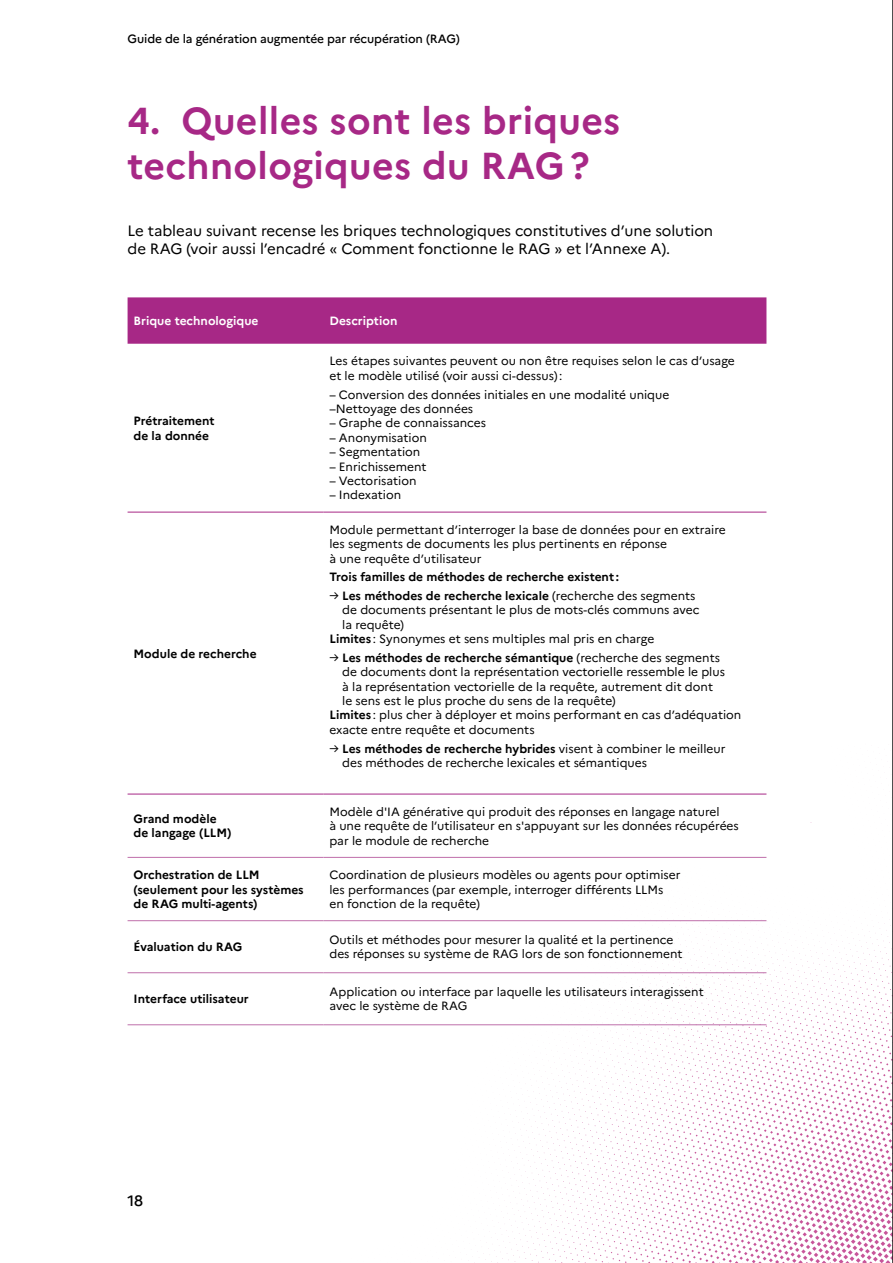
<style>
.page{position:relative;width:893px;height:1263px;background:#fff}
.page>*{position:absolute;margin:0;border:0;box-sizing:border-box;transform-origin:0 0}
.h1-titre-page{font:700 37.5px/45px "Marianne";letter-spacing:.01em;color:#a72886}
.p-texte-courant{font:15px/18px "Marianne";letter-spacing:-.005em;color:#000}
.t1{font:500 15px "Marianne";color:#000}
.t2{font:12px/14.4px "Marianne";color:#000}
.t3{font:700 12px/14.4px "Marianne";color:#000}
.t4{font:500 12px "Marianne";letter-spacing:-.01em;color:#000}
.t5{font:700 12px "Marianne";color:#fff}
.s1{font-weight:700}
</style>
<div class="page">
<svg style="left:334px;top:793px;width:558px;height:470px"></svg>
<hr style="left:892px;top:0;width:1px;height:1263px;background:#000">
<div style="left:128px;top:297px;width:638px;height:47px;background:#a72886"></div>
<hr style="left:128px;top:512px;width:195px;height:1px;background:#a72886">
<hr style="left:323px;top:512px;width:443px;height:1px;background:#a72886">
<hr style="left:128px;top:794px;width:195px;height:1px;background:#a72886">
<hr style="left:128px;top:857px;width:195px;height:1px;background:#bf6faa">
<hr style="left:128px;top:920px;width:195px;height:1px;background:#bf6faa">
<hr style="left:128px;top:972px;width:195px;height:1px;background:#bf6faa">
<hr style="left:128px;top:1024px;width:195px;height:1px;background:#bf6faa">
<hr style="left:323px;top:794px;width:443px;height:1px;background:#a72886">
<hr style="left:323px;top:857px;width:443px;height:1px;background:#bf6faa">
<hr style="left:323px;top:920px;width:443px;height:1px;background:#bf6faa">
<hr style="left:323px;top:972px;width:443px;height:1px;background:#bf6faa">
<hr style="left:323px;top:1024px;width:443px;height:1px;background:#bf6faa">
<p class="t4" style="left:128px;top:32px;width:334px">Guide de la génération augmentée par récupération (RAG)</p>
<p class="h1-titre-page" style="left:128px;top:99px;width:494px">4. Quelles sont les briques technologiques du RAG?</p>
<p class="p-texte-courant" style="left:128px;top:221px;width:587px">Le tableau suivant recense les briques technologiques constitutives d’une solution de RAG (voir aussi l’encadré « Comment fonctionne le RAG » et l’Annexe A).</p>
<p class="t5" style="left:134px;top:313px;width:126px">Brique technologique</p>
<p class="t5" style="left:329px;top:313px;width:69px">Description</p>
<p class="t3" style="left:134px;top:414px;width:83px">Prétraitement de la donnée</p>
<p class="t3" style="left:134px;top:646px;width:125px">Module de recherche</p>
<p class="t2" style="left:329px;top:354px;width:407px">Les étapes suivantes peuvent ou non être requises selon le cas d’usage et le modèle utilisé (voir aussi ci-dessus):</p>
<p class="t2" style="left:329px;top:387px;width:341px">– Conversion des données initiales en une modalité unique</p>
<p class="t2" style="left:329px;top:401px;width:145px">–Nettoyage des données</p>
<p class="t2" style="left:329px;top:416px;width:158px">– Graphe de connaissances</p>
<p class="t2" style="left:329px;top:430px;width:99px">– Anonymisation</p>
<p class="t2" style="left:329px;top:445px;width:92px">– Segmentation</p>
<p class="t2" style="left:329px;top:459px;width:99px">– Enrichissement</p>
<p class="t2" style="left:329px;top:473px;width:89px">– Vectorisation</p>
<p class="t2" style="left:329px;top:488px;width:73px">– Indexation</p>
<p class="t2" style="left:329px;top:522px;width:398px">Module permettant d’interroger la base de données pour en extraire les segments de documents les plus pertinents en réponse<br>à une requête d’utilisateur</p>
<p class="t3" style="left:329px;top:570px;width:291px">Trois familles de méthodes de recherche existent :</p>
<p class="t2" style="left:342px;top:588px;width:359px;text-indent:-13px">→ <span class="s1">Les méthodes de recherche lexicale</span> (recherche des segments de documents présentant le plus de mots-clés communs avec la requête)</p>
<p class="t2" style="left:329px;top:632px;width:326px"><span class="s1">Limites</span> : Synonymes et sens multiples mal pris en charge</p>
<p class="t2" style="left:342px;top:650px;width:384px;text-indent:-13px">→ <span class="s1">Les méthodes de recherche sémantique</span> (recherche des segments de documents dont la représentation vectorielle ressemble le plus à la représentation vectorielle de la requête, autrement dit dont le sens est le plus proche du sens de la requête)</p>
<p class="t2" style="left:329px;top:708px;width:413px"><span class="s1">Limites</span> : plus cher à déployer et moins performant en cas d’adéquation exacte entre requête et documents</p>
<p class="t2" style="left:342px;top:741px;width:385px;text-indent:-13px">→ <span class="s1">Les méthodes de recherche hybrides</span> visent à combiner le meilleur des méthodes de recherche lexicales et sémantiques</p>
<p class="t3" style="left:134px;top:811px;width:99px">Grand modèle de langage (LLM)</p>
<p class="t2" style="left:329px;top:804px;width:411px">Modèle d'IA générative qui produit des réponses en langage naturel<br>à une requête de l’utilisateur en s'appuyant sur les données récupérées par le module de recherche</p>
<p class="t3" style="left:134px;top:868px;width:172px">Orchestration de LLM (seulement pour les systèmes de RAG multi-agents)</p>
<p class="t2" style="left:329px;top:868px;width:353px">Coordination de plusieurs modèles ou agents pour optimiser les performances (par exemple, interroger différents LLMs en fonction de la requête)</p>
<p class="t3" style="left:134px;top:940px;width:110px">Évaluation du RAG</p>
<p class="t2" style="left:329px;top:932px;width:355px">Outils et méthodes pour mesurer la qualité et la pertinence des réponses su système de RAG lors de son fonctionnement</p>
<p class="t3" style="left:134px;top:992px;width:117px">Interface utilisateur</p>
<p class="t2" style="left:329px;top:984px;width:376px">Application ou interface par laquelle les utilisateurs interagissent avec le système de RAG</p>
<p class="t1" style="left:128px;top:1191px;width:17px">18</p>
</div>
